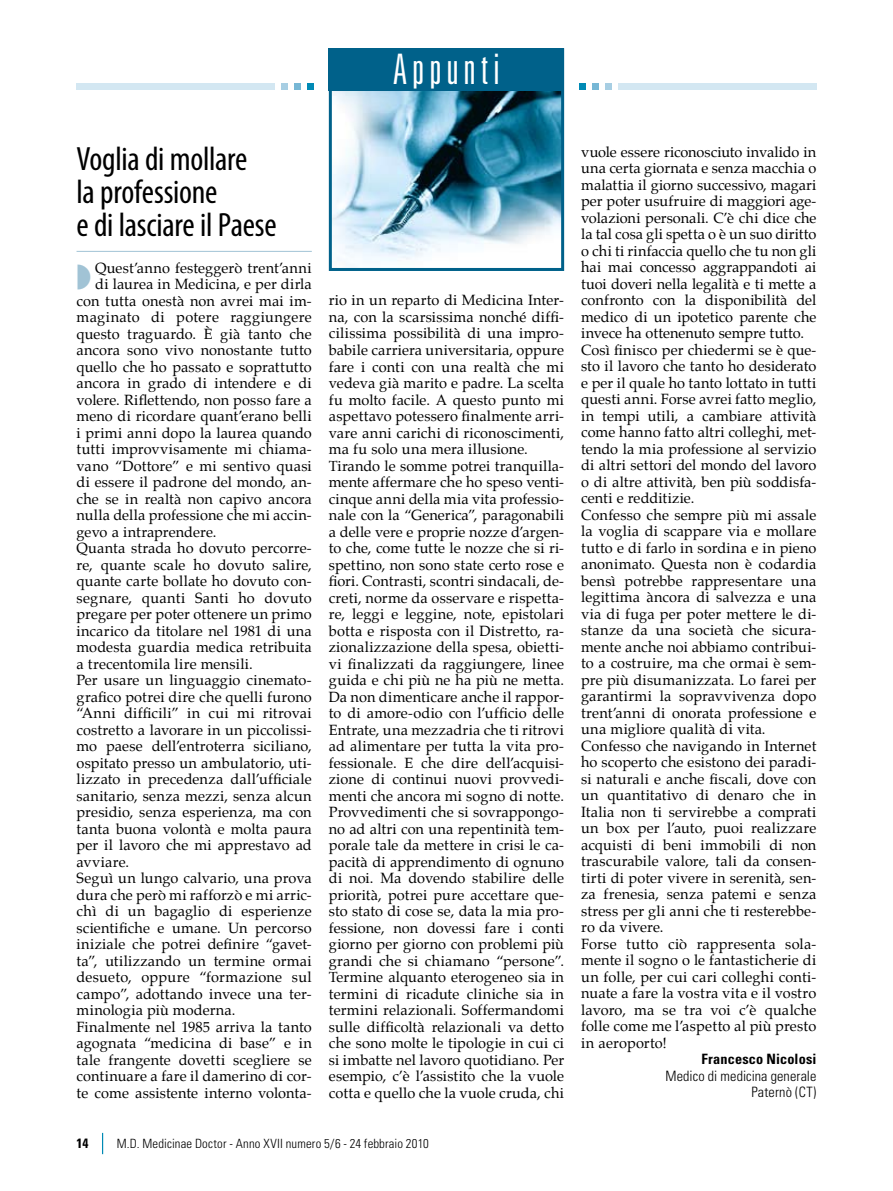
<style>
.page{position:relative;width:893px;height:1191px;background:#fff}
.page>*{position:absolute;margin:0;border:0;box-sizing:border-box;transform-origin:0 0}
.t1{font:300 ultra-condensed 42px "Univers";letter-spacing:.13em;color:#fff}
.t2{font:condensed 33.75px/33px "Myriad Pro";letter-spacing:-.005em;color:#000}
.t3{font:14.55px/16.5px "Palatino";letter-spacing:.01em;color:#000}
.t4{font:300 condensed 14.25px/16.5px "Univers";letter-spacing:.01em;color:#000;text-align:right}
.t5{font:700 condensed 14.25px "Univers";letter-spacing:.01em;color:#000}
.t6{font:700 condensed 13.5px "Univers";color:#000}
.t7{font:300 condensed 12.75px "Univers";letter-spacing:.015em;color:#000}
</style>
<div class="page">
<img style="left:333px;top:91px;width:227px;height:170px">
<div style="left:329px;top:48px;width:235px;height:223px;border:3px solid #00618a"></div>
<div style="left:329px;top:48px;width:235px;height:43px;background:#00618a"></div>
<svg style="left:307px;top:83px;width:6px;height:6px"></svg>
<div style="left:294px;top:83px;width:7px;height:6px;background:#77b7d5"></div>
<div style="left:281px;top:83px;width:7px;height:6px;background:#a7cee3"></div>
<div style="left:77px;top:83px;width:198px;height:6px;background:#d3e7f2"></div>
<svg style="left:605px;top:83px;width:6px;height:6px"></svg>
<div style="left:592px;top:83px;width:7px;height:6px;background:#77b7d5"></div>
<svg style="left:580px;top:83px;width:6px;height:6px"></svg>
<div style="left:618px;top:83px;width:198px;height:6px;background:#d3e7f2"></div>
<svg style="left:102px;top:1132px;width:1px;height:22px"></svg>
<hr style="left:77px;top:251px;width:235px;height:1px;background:#a1c3d5">
<h1 class="t1" style="left:393px;top:47px;width:108px">Appunti</h1>
<h2 class="t2" style="left:77px;top:142px;width:202px">Voglia di mollare<br>la professione<br>e di lasciare il Paese</h2>
<p class="t3" style="left:95px;top:260px;width:218px">Quest’anno festeggerò trent’anni</p>
<p class="t3" style="left:95px;top:277px;width:218px">di laurea in Medicina, e per dirla</p>
<p class="t3" style="left:77px;top:293px;width:237px">con tutta onestà non avrei mai im-</p>
<p class="t3" style="left:77px;top:310px;width:237px">maginato di potere raggiungere</p>
<p class="t3" style="left:77px;top:326px;width:237px">questo traguardo. È già tanto che</p>
<p class="t3" style="left:77px;top:343px;width:237px">ancora sono vivo nonostante tutto</p>
<p class="t3" style="left:77px;top:359px;width:237px">quello che ho passato e soprattutto</p>
<p class="t3" style="left:77px;top:376px;width:237px">ancora in grado di intendere e di</p>
<p class="t3" style="left:77px;top:392px;width:237px">volere. Riflettendo, non posso fare a</p>
<p class="t3" style="left:77px;top:409px;width:237px">meno di ricordare quant’erano belli</p>
<p class="t3" style="left:77px;top:425px;width:237px">i primi anni dopo la laurea quando</p>
<p class="t3" style="left:77px;top:442px;width:237px">tutti improvvisamente mi chiama-</p>
<p class="t3" style="left:77px;top:458px;width:237px">vano “Dottore” e mi sentivo quasi</p>
<p class="t3" style="left:77px;top:475px;width:237px">di essere il padrone del mondo, an-</p>
<p class="t3" style="left:77px;top:491px;width:237px">che se in realtà non capivo ancora</p>
<p class="t3" style="left:77px;top:508px;width:237px">nulla della professione che mi accin-</p>
<p class="t3" style="left:77px;top:524px;width:141px">gevo a intraprendere.</p>
<p class="t3" style="left:77px;top:541px;width:237px">Quanta strada ho dovuto percorre-</p>
<p class="t3" style="left:77px;top:557px;width:237px">re, quante scale ho dovuto salire,</p>
<p class="t3" style="left:77px;top:574px;width:237px">quante carte bollate ho dovuto con-</p>
<p class="t3" style="left:77px;top:590px;width:237px">segnare, quanti Santi ho dovuto</p>
<p class="t3" style="left:77px;top:607px;width:237px">pregare per poter ottenere un primo</p>
<p class="t3" style="left:77px;top:623px;width:237px">incarico da titolare nel 1981 di una</p>
<p class="t3" style="left:77px;top:640px;width:237px">modesta guardia medica retribuita</p>
<p class="t3" style="left:77px;top:656px;width:178px">a trecentomila lire mensili.</p>
<p class="t3" style="left:77px;top:673px;width:237px">Per usare un linguaggio cinemato-</p>
<p class="t3" style="left:77px;top:689px;width:237px">grafico potrei dire che quelli furono</p>
<p class="t3" style="left:77px;top:706px;width:237px">“Anni difficili” in cui mi ritrovai</p>
<p class="t3" style="left:77px;top:722px;width:237px">costretto a lavorare in un piccolissi-</p>
<p class="t3" style="left:77px;top:739px;width:237px">mo paese dell’entroterra siciliano,</p>
<p class="t3" style="left:77px;top:755px;width:237px">ospitato presso un ambulatorio, uti-</p>
<p class="t3" style="left:77px;top:772px;width:237px">lizzato in precedenza dall’ufficiale</p>
<p class="t3" style="left:77px;top:788px;width:237px">sanitario, senza mezzi, senza alcun</p>
<p class="t3" style="left:77px;top:805px;width:237px">presidio, senza esperienza, ma con</p>
<p class="t3" style="left:77px;top:821px;width:237px">tanta buona volontà e molta paura</p>
<p class="t3" style="left:77px;top:838px;width:237px">per il lavoro che mi apprestavo ad</p>
<p class="t3" style="left:77px;top:854px;width:54px">avviare.</p>
<p class="t3" style="left:77px;top:871px;width:237px">Seguì un lungo calvario, una prova</p>
<p class="t3" style="left:77px;top:887px;width:237px">dura che però mi rafforzò e mi arric-</p>
<p class="t3" style="left:77px;top:904px;width:237px">chì di un bagaglio di esperienze</p>
<p class="t3" style="left:77px;top:920px;width:237px">scientifiche e umane. Un percorso</p>
<p class="t3" style="left:77px;top:937px;width:237px">iniziale che potrei definire “gavet-</p>
<p class="t3" style="left:77px;top:953px;width:237px">ta”, utilizzando un termine ormai</p>
<p class="t3" style="left:77px;top:970px;width:237px">desueto, oppure “formazione sul</p>
<p class="t3" style="left:77px;top:986px;width:237px">campo”, adottando invece una ter-</p>
<p class="t3" style="left:77px;top:1003px;width:160px">minologia più moderna.</p>
<p class="t3" style="left:77px;top:1019px;width:237px">Finalmente nel 1985 arriva la tanto</p>
<p class="t3" style="left:77px;top:1036px;width:237px">agognata “medicina di base” e in</p>
<p class="t3" style="left:77px;top:1052px;width:237px">tale frangente dovetti scegliere se</p>
<p class="t3" style="left:77px;top:1069px;width:237px">continuare a fare il damerino di cor-</p>
<p class="t3" style="left:77px;top:1085px;width:237px">te come assistente interno volonta-</p>
<p class="t3" style="left:329px;top:293px;width:237px">rio in un reparto di Medicina Inter&shy;na, con la scarsissima nonché diffi&shy;cilissima possibilità di una impro&shy;babile carriera universitaria, oppure fare i conti con una realtà che mi vedeva già marito e padre. La scelta fu molto facile. A questo punto mi aspettavo potessero finalmente arri&shy;vare anni carichi di riconoscimenti, ma fu solo una mera illusione.<br>Tirando le somme potrei tranquilla&shy;mente affermare che ho speso venti&shy;cinque anni della mia vita professio&shy;nale con la “Generica”, paragonabili a delle vere e proprie nozze d’argen&shy;to che, come tutte le nozze che si ri&shy;spettino, non sono state certo rose e fiori. Contrasti, scontri sindacali, de&shy;creti, norme da osservare e rispetta&shy;re, leggi e leggine, note, epistolari botta e risposta con il Distretto, ra&shy;zionalizzazione della spesa, obietti&shy;vi finalizzati da raggiungere, linee guida e chi più ne ha più ne metta.<br>Da non dimenticare anche il rappor&shy;to di amore-odio con l’ufficio delle Entrate, una mezzadria che ti ritrovi ad alimentare per tutta la vita pro&shy;fessionale. E che dire dell’acquisi&shy;zione di continui nuovi provvedi&shy;menti che ancora mi sogno di notte.<br>Provvedimenti che si sovrappongo&shy;no ad altri con una repentinità tem&shy;porale tale da mettere in crisi le ca&shy;pacità di apprendimento di ognuno di noi. Ma dovendo stabilire delle priorità, potrei pure accettare que&shy;sto stato di cose se, data la mia pro&shy;fessione, non dovessi fare i conti giorno per giorno con problemi più grandi che si chiamano “persone”.<br>Termine alquanto eterogeneo sia in termini di ricadute cliniche sia in termini relazionali. Soffermandomi sulle difficoltà relazionali va detto che sono molte le tipologie in cui ci si imbatte nel lavoro quotidiano. Per esempio, c’è l’assistito che la vuole cotta e quello che la vuole cruda, chi</p>
<p class="t6" style="left:77px;top:1135px;width:13px">14</p>
<p class="t7" style="left:117px;top:1136px;width:314px">M.D. Medicinae Doctor - Anno XVII numero 5/6 - 24 febbraio 2010</p>
<p class="t3" style="left:581px;top:145px;width:237px">vuole essere riconosciuto invalido in una certa giornata e senza macchia o malattia il giorno successivo, magari per poter usufruire di maggiori age&shy;volazioni personali. C’è chi dice che la tal cosa gli spetta o è un suo diritto o chi ti rinfaccia quello che tu non gli hai mai concesso aggrappandoti ai tuoi doveri nella legalità e ti mette a confronto con la disponibilità del medico di un ipotetico parente che invece ha ottenenuto sempre tutto.<br>Così finisco per chiedermi se è que&shy;sto il lavoro che tanto ho desiderato e per il quale ho tanto lottato in tutti questi anni. Forse avrei fatto meglio, in tempi utili, a cambiare attività come hanno fatto altri colleghi, met&shy;tendo la mia professione al servizio di altri settori del mondo del lavoro o di altre attività, ben più soddisfa&shy;centi e redditizie.<br>Confesso che sempre più mi assale la voglia di scappare via e mollare tutto e di farlo in sordina e in pieno anonimato. Questa non è codardia bensì potrebbe rappresentare una legittima àncora di salvezza e una via di fuga per poter mettere le di&shy;stanze da una società che sicura&shy;mente anche noi abbiamo contribui&shy;to a costruire, ma che ormai è sem&shy;pre più disumanizzata. Lo farei per garantirmi la sopravvivenza dopo trent’anni di onorata professione e una migliore qualità di vita.<br>Confesso che navigando in Internet ho scoperto che esistono dei paradi&shy;si naturali e anche fiscali, dove con un quantitativo di denaro che in Italia non ti servirebbe a comprati un box per l’auto, puoi realizzare acquisti di beni immobili di non trascurabile valore, tali da consen&shy;tirti di poter vivere in serenità, sen&shy;za frenesia, senza patemi e senza stress per gli anni che ti resterebbe&shy;ro da vivere.<br>Forse tutto ciò rappresenta sola&shy;mente il sogno o le fantasticherie di un folle, per cui cari colleghi conti&shy;nuate a fare la vostra vita e il vostro lavoro, ma se tra voi c’è qualche folle come me l’aspetto al più presto in aeroporto!</p>
<p class="t5" style="left:701px;top:1050px;width:116px">Francesco Nicolosi</p>
<p class="t4" style="left:665px;top:1067px;width:152px">Medico di medicina generale<br>Paternò (CT)</p>
</div>
